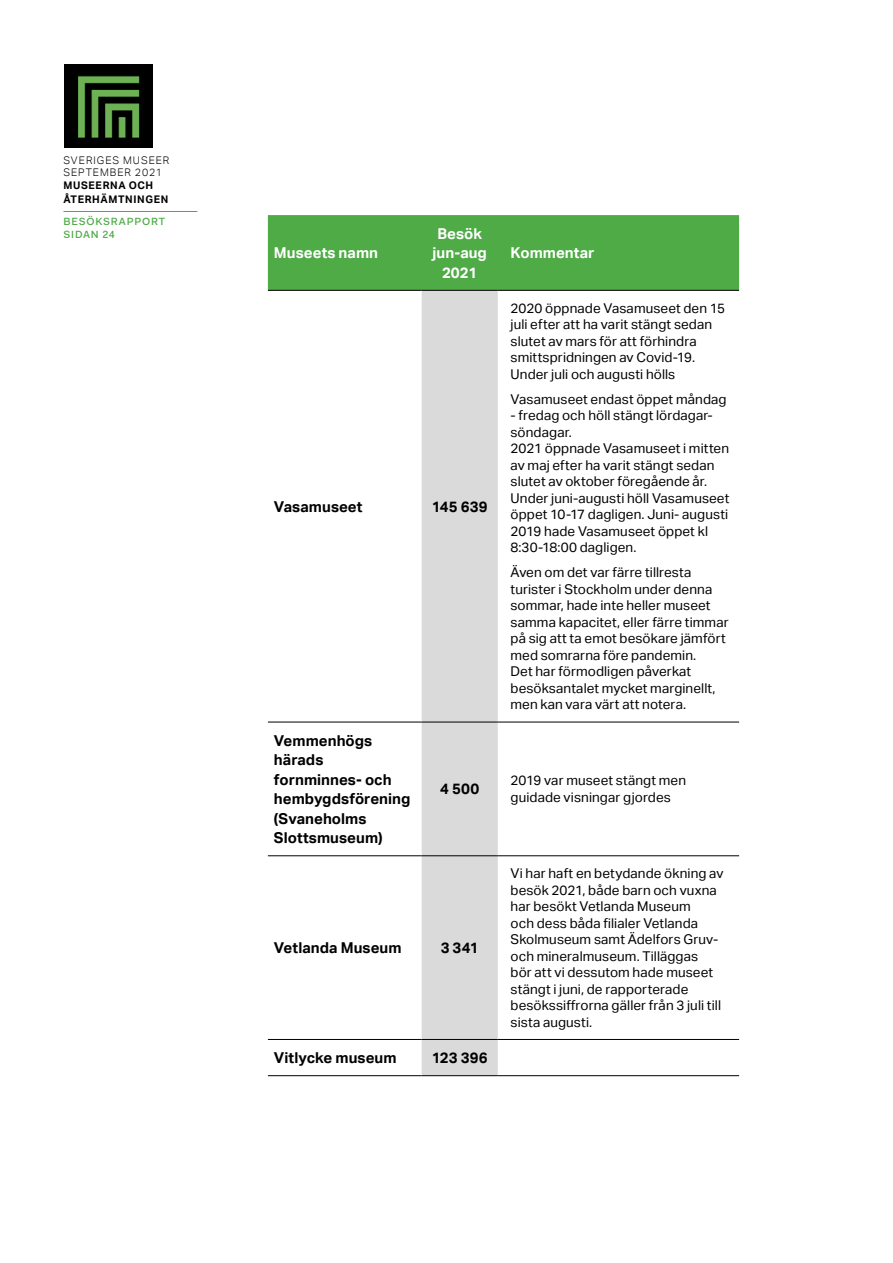
<style>
.page{position:relative;width:893px;height:1263px;background:#fff}
.page>*{position:absolute;margin:0;border:0;box-sizing:border-box;transform-origin:0 0}
.Brödtext_rapport{font:700 15px/19.5px "Aktiv Grotesk";letter-spacing:.005em;color:#000}
.Brödtext_rapport-2{font:700 15px/19.5px "Aktiv Grotesk";letter-spacing:.005em;color:#fff;text-align:center}
.Brödtext_rapport-3{font:13.5px/16.5px "Aktiv Grotesk";letter-spacing:.01em;color:#000}
.t1{font:300 10.5px/12px "Aktiv Grotesk";letter-spacing:.095em;color:#000}
.t2{font:700 10.5px/13.5px "Aktiv Grotesk";letter-spacing:.06em;color:#000}
.t3{font:500 10.5px/13.5px "Fakt Pro";letter-spacing:.08em;color:#4eab46}
</style>
<div class="page">
<hr style="left:63px;top:211px;width:134px;height:1px;background:#4eab46">
<img style="left:65px;top:65px;width:87px;height:83px">
<div style="left:268px;top:215px;width:471px;height:75px;background:#4eab46"></div>
<div style="left:422px;top:291px;width:76px;height:784px;background:#dadada"></div>
<hr style="left:268px;top:290px;width:154px;height:1px;background:#000">
<hr style="left:422px;top:290px;width:76px;height:1px;background:#000">
<hr style="left:498px;top:290px;width:241px;height:1px;background:#000">
<hr style="left:268px;top:722px;width:154px;height:1px;background:#000">
<hr style="left:422px;top:722px;width:76px;height:1px;background:#000">
<hr style="left:498px;top:722px;width:241px;height:1px;background:#000">
<hr style="left:268px;top:855px;width:154px;height:1px;background:#000">
<hr style="left:422px;top:855px;width:76px;height:1px;background:#000">
<hr style="left:498px;top:855px;width:241px;height:1px;background:#000">
<hr style="left:268px;top:1039px;width:154px;height:1px;background:#000">
<hr style="left:422px;top:1039px;width:76px;height:1px;background:#000">
<hr style="left:498px;top:1039px;width:241px;height:1px;background:#000">
<hr style="left:268px;top:1075px;width:154px;height:1px;background:#000">
<hr style="left:422px;top:1075px;width:76px;height:1px;background:#000">
<hr style="left:498px;top:1075px;width:241px;height:1px;background:#000">
<p class="t1" style="left:63px;top:154px;width:108px">SVERIGES MUSEER<br>SEPTEMBER 2021</p>
<p class="t2" style="left:63px;top:179px;width:106px">MUSEERNA OCH<br>ÅTERHÄMTNINGEN</p>
<p class="t3" style="left:63px;top:214px;width:103px">BESÖKSRAPPORT<br>SIDAN 24</p>
<p class="Brödtext_rapport-2" style="left:274px;top:243px;width:106px">Museets namn</p>
<p class="Brödtext_rapport-2" style="left:432px;top:224px;width:56px">Besök jun-aug<br>2021</p>
<p class="Brödtext_rapport" style="left:274px;top:497px;width:90px">Vasamuseet</p>
<p class="Brödtext_rapport" style="left:432px;top:497px;width:57px">145 639</p>
<p class="Brödtext_rapport-2" style="left:511px;top:243px;width:85px">Kommentar</p>
<p class="Brödtext_rapport-3" style="left:511px;top:300px;width:216px">2020 öppnade Vasamuseet den 15 juli efter att ha varit stängt sedan slutet av mars för att förhindra smittspridningen av Covid-19.<br>Under juli och augusti hölls</p>
<p class="Brödtext_rapport-3" style="left:511px;top:391px;width:218px">Vasamuseet endast öppet måndag</p>
<p class="Brödtext_rapport-3" style="left:511px;top:407px;width:220px">- fredag och höll stängt lördagar&shy;söndagar.<br>2021 öppnade Vasamuseet i mitten av maj efter ha varit stängt sedan slutet av oktober föregående år.<br>Under juni-augusti höll Vasamuseet öppet 10-17 dagligen. Juni- augusti<br>2019 hade Vasamuseet öppet kl<br>8:30-18:00 dagligen.</p>
<p class="Brödtext_rapport-3" style="left:511px;top:564px;width:220px">Även om det var färre tillresta turister i Stockholm under denna sommar, hade inte heller museet samma kapacitet, eller färre timmar på sig att ta emot besökare jämfört med somrarna före pandemin.<br>Det har förmodligen påverkat besöksantalet mycket marginellt, men kan vara värt att notera.</p>
<p class="Brödtext_rapport" style="left:274px;top:731px;width:138px">Vemmenhögs härads fornminnes- och hembygdsförening (Svaneholms<br>Slottsmuseum)</p>
<p class="Brödtext_rapport" style="left:440px;top:779px;width:41px">4 500</p>
<p class="Brödtext_rapport-3" style="left:511px;top:772px;width:177px">2019 var museet stängt men guidade visningar gjordes</p>
<p class="Brödtext_rapport" style="left:274px;top:938px;width:129px">Vetlanda Museum</p>
<p class="Brödtext_rapport" style="left:441px;top:938px;width:40px">3 341</p>
<p class="Brödtext_rapport" style="left:274px;top:1048px;width:124px">Vitlycke museum</p>
<p class="Brödtext_rapport" style="left:432px;top:1048px;width:57px">123 396</p>
<p class="Brödtext_rapport-3" style="left:511px;top:865px;width:214px">Vi har haft en betydande ökning av besök 2021, både barn och vuxna har besökt Vetlanda Museum<br>och dess båda filialer Vetlanda<br>Skolmuseum samt Ädelfors Gruv&shy;och mineralmuseum. Tilläggas<br>bör att vi dessutom hade museet stängt i juni, de rapporterade besökssiffrorna gäller från 3 juli till sista augusti.</p>
</div>
